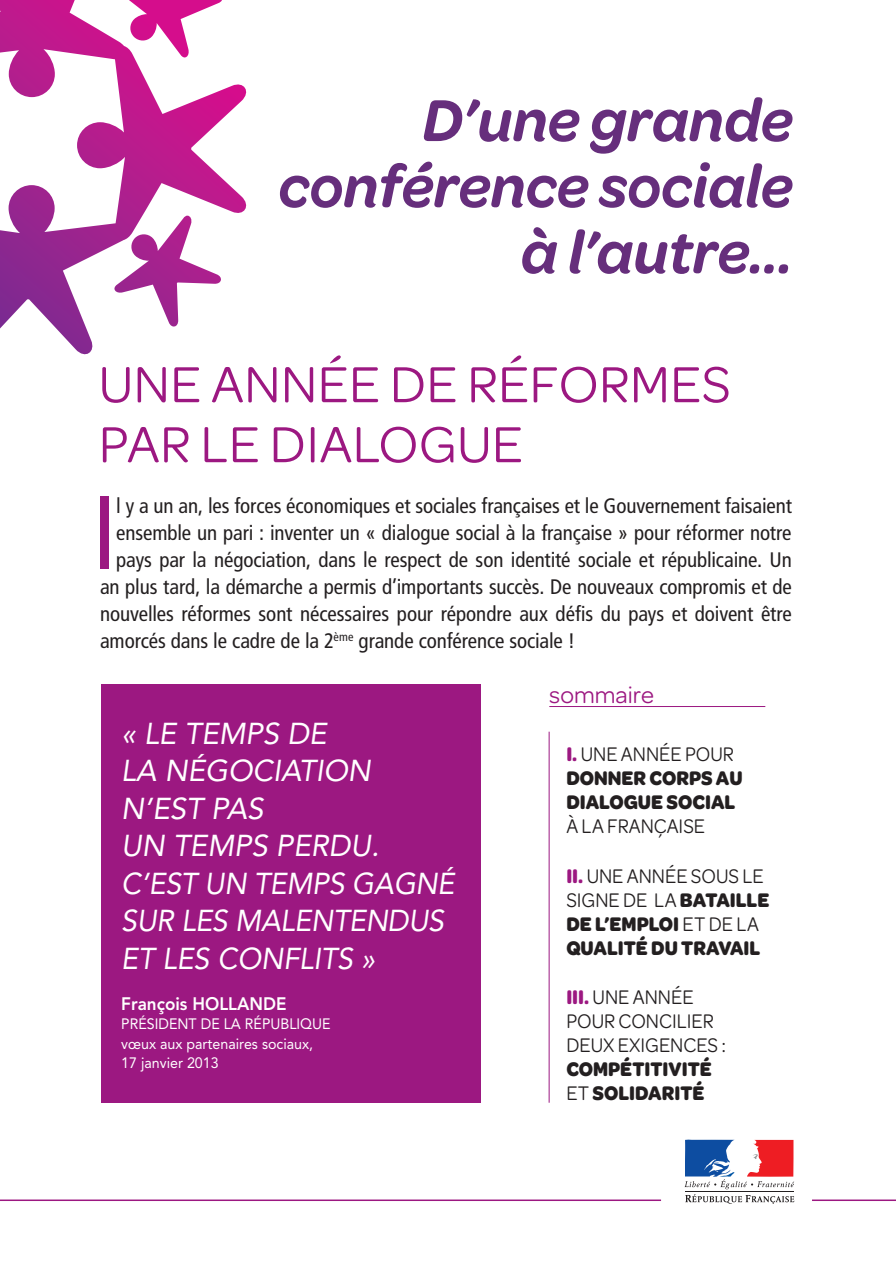
<style>
.page{position:relative;width:896px;height:1262px;background:#fff}
.page>*{position:absolute;margin:0;border:0;box-sizing:border-box;transform-origin:0 0}
.t1{font:condensed 104.25px "Frutiger";color:#9c1881;scale:.94 1}
.t2{font:italic 600 63px/66px "Omnes";color:#662e7c;text-align:right;scale:.96 1}
.t3{font:54px/60px "Omnes";letter-spacing:.005em;color:#9c1881}
.t4{font:italic 30px/37.5px "Avenir";color:#fff}
.t5{font:24.3px "Omnes";color:#9c1881}
.t6{font:condensed 21px "Frutiger";letter-spacing:-.005em;color:#231f20}
.t7{font:700 21px/24px "Omnes";color:#231f20;scale:.93 1}
.t8{font:21px/24px "Omnes";color:#231f20;scale:.93 1}
.t9{font:800 18px "Avenir";color:#fff;scale:.95 1}
.t10{font:15px/19.5px "Avenir";color:#fff;scale:.95 1}
.s1{color:#9c1881}
.s2{font-weight:400}
.s3{font-weight:700;color:#9c1881}
</style>
<div class="page">
<div style="left:101px;top:684px;width:380px;height:419px;background:#9c1881"></div>
<hr style="left:549px;top:706px;width:216px;height:1px;background:#9c1881">
<hr style="left:549px;top:732px;width:1px;height:371px;background:#9c1881">
<hr style="left:0;top:1199px;width:896px;height:2px;background:#9c1881">
<svg style="left:0;top:0;width:247px;height:355px"></svg>
<svg style="left:111px;top:216px;width:112px;height:113px"></svg>
<svg style="left:108px;top:0;width:117px;height:60px"></svg>
<div style="left:661px;top:1103px;width:151px;height:124px;background:#fff"></div>
<svg style="left:684px;top:1140px;width:110px;height:64px"></svg>
<h2 class="t2" style="left:279px;top:84px;width:537px">D’une grande conférence sociale à l’autre…</h2>
<h3 class="t3" style="left:99px;top:351px;width:634px">UNE ANNÉE DE RÉFORMES<br>PAR LE DIALOGUE</h3>
<h1 class="t1" style="left:92px;top:472px;width:27px">I</h1>
<p class="t6" style="left:116px;top:494px;width:677px">l y a un an, les forces économiques et sociales françaises et le Gouvernement faisaient</p>
<p class="t6" style="left:116px;top:521px;width:677px">ensemble un pari : inventer un « dialogue social à la française » pour réformer notre</p>
<p class="t6" style="left:116px;top:548px;width:677px">pays par la négociation, dans le respect de son identité sociale et républicaine. Un</p>
<p class="t6" style="left:100px;top:575px;width:693px">an plus tard, la démarche a permis d’importants succès. De nouveaux compromis et de</p>
<p class="t6" style="left:100px;top:602px;width:693px">nouvelles réformes sont nécessaires pour répondre aux défis du pays et doivent être</p>
<p class="t6" style="left:100px;top:629px;width:477px">amorcés dans le cadre de la 2<sup>ème</sup> grande conférence sociale !</p>
<p class="t5" style="left:549px;top:679px;width:106px">SOMMAIRE</p>
<p class="t7" style="left:566px;top:741px;width:191px"><span class="s1">I.</span> <span class="s2">UNE ANNÉE POUR<br></span>DONNER CORPS AU<br>DIALOGUE SOCIAL</p>
<p class="t8" style="left:566px;top:813px;width:151px">À LA FRANÇAISE</p>
<p class="t7" style="left:566px;top:863px;width:220px"><span class="s1">II.</span> <span class="s2">UNE ANNÉE SOUS LE<br>SIGNE DE LA</span> BATAILLE<br>DE L’EMPLOI <span class="s2">ET DE LA<br></span>QUALITÉ DU TRAVAIL</p>
<p class="t8" style="left:566px;top:984px;width:173px"><span class="s3">III.</span> UNE ANNÉE<br>POUR CONCILIER<br>DEUX EXIGENCES :</p>
<p class="t7" style="left:566px;top:1056px;width:158px">COMPÉTITIVITÉ<br><span class="s2">ET</span> SOLIDARITÉ</p>
<h3 class="t4" style="left:121px;top:715px;width:335px">« LE TEMPS DE<br>LA NÉGOCIATION<br>N’EST PAS<br>UN TEMPS PERDU.<br>C’EST UN TEMPS GAGNÉ<br>SUR LES MALENTENDUS<br>ET LES CONFLITS »</h3>
<p class="t9" style="left:121px;top:993px;width:175px">François Hollande</p>
<p class="t10" style="left:121px;top:1014px;width:222px">Président de la République vœux aux partenaires sociaux,<br>17 janvier 2013</p>
</div>
